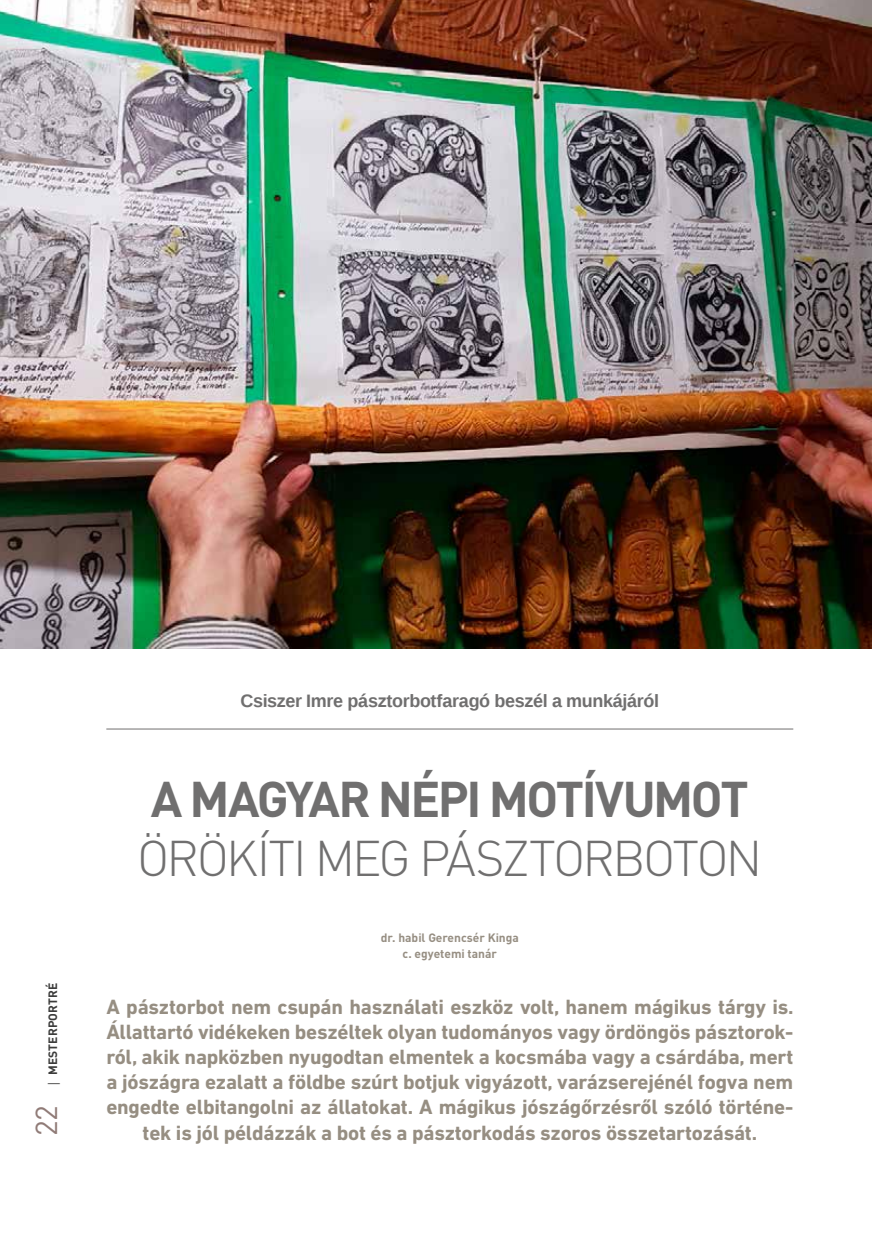
<style>
.page{position:relative;width:872px;height:1242px;background:#fff}
.page>*{position:absolute;margin:0;border:0;box-sizing:border-box;transform-origin:0 0}
.t1{font:300 49.5px "DIN Pro";letter-spacing:-.055em;color:#706f6f}
.t2{font:700 49.5px "DIN Pro";letter-spacing:-.05em;color:#706f6f}
.t3{font:30px "DIN Pro";color:#907b77}
.t4{font:700 21px/25.2px "DIN Next LT Pro";letter-spacing:-.01em;color:#968e82;text-align:center}
.t5{font:700 18px "Liberation Sans";letter-spacing:-.02em;color:#706f6f}
.t6{font:700 12px/16.5px "DIN Pro";color:#968e82;text-align:center}
.t7{font:700 12px "DIN Pro";letter-spacing:.01em;color:#3c3c3b}
.s1{font-family:"Open Sans";font-weight:400}
</style>
<div class="page">
<hr style="left:106px;top:728px;width:687px;height:1px;background:#706f6f">
<img style="left:0;top:0;width:872px;height:648px">
<p class="t7" style="left:45px;top:1087px;width:106px;rotate:-90deg"><span class="s1">|</span> MESTERPORTRÉ</p>
<h2 class="t3" style="left:26px;top:1136px;width:33px;rotate:-90deg">22</h2>
<p class="t5" style="left:240px;top:689px;width:420px">Csiszer Imre pásztorbotfaragó beszél a munkájáról</p>
<h1 class="t2" style="left:151px;top:765px;width:599px">A MAGYAR NÉPI MOTÍVUMOT</h1>
<h1 class="t1" style="left:137px;top:824px;width:627px">ÖRÖKÍTI MEG PÁSZTORBOTON</h1>
<p class="t6" style="left:381px;top:928px;width:140px">dr. habil Gerencsér Kinga c. egyetemi tanár</p>
<p class="t4" style="left:106px;top:993px;width:689px">A pásztorbot nem csupán használati eszköz volt, hanem mágikus tárgy is.<br>Állattartó vidékeken beszéltek olyan tudományos vagy ördöngös pásztorok&shy;ról, akik napközben nyugodtan elmentek a kocsmába vagy a csárdába, mert a jószágra ezalatt a földbe szúrt botjuk vigyázott, varázserejénél fogva nem engedte elbitangolni az állatokat. A mágikus jószágőrzésről szóló történe&shy;tek is jól példázzák a bot és a pásztorkodás szoros összetartozását.</p>
</div>
